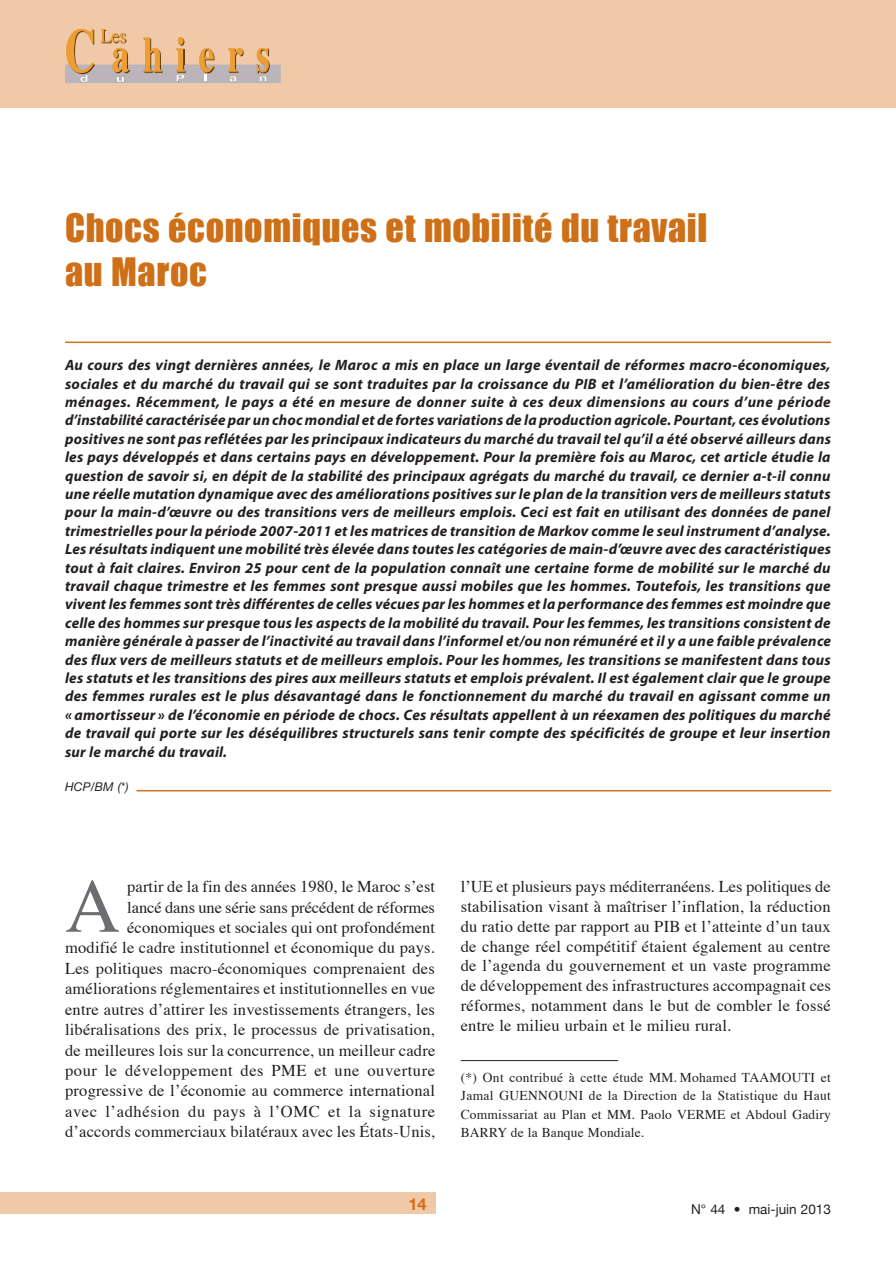
<style>
.page{position:relative;width:896px;height:1266px;background:#fff}
.page>*{position:absolute;margin:0;border:0;box-sizing:border-box;transform-origin:0 0}
.t1{font:76.35px "Times";color:#6c6d70}
.t2{font:36px/43.2px "Impact";letter-spacing:.02em;color:#ce7018}
.t3{font:16.5px/20.4px "Times";letter-spacing:.01em;color:#231f20;text-align:right}
.t4{font:700 16.5px "Helvetica Neue";color:#ce7018}
.t5{font:italic 700 15px/18.5px "Myriad Pro";letter-spacing:.015em;color:#231f20;text-align:justify}
.t6{font:13.5px/18.3px "Times";letter-spacing:.025em;color:#231f20;text-align:justify}
.t7{font:13.5px "Helvetica Neue";color:#231f20}
.t8{font:italic 12px "Helvetica Neue";color:#231f20}
</style>
<div class="page">
<div style="left:0;top:1192px;width:435px;height:21px;background:#f0caa8"></div>
<div style="left:0;top:0;width:894px;height:108px;background:#f0caa8"></div>
<svg style="left:65px;top:29px;width:216px;height:54px"></svg>
<hr style="left:894px;top:0;width:1px;height:108px;background:#f0caa8">
<hr style="left:65px;top:341px;width:765px;height:2px;background:#ce7018">
<hr style="left:136px;top:790px;width:694px;height:1px;background:#ce7018">
<hr style="left:460px;top:1060px;width:158px;height:1px;background:#231f20">
<h2 class="t2" style="left:65px;top:206px;width:643px">Chocs économiques et mobilité du travail au Maroc</h2>
<p class="t5" style="left:65px;top:355px;width:767px">Au cours des vingt dernières années, le Maroc a mis en place un large éventail de réformes macro-économiques, sociales et du marché du travail qui se sont traduites par la croissance du PIB et l’amélioration du bien-être des ménages. Récemment, le pays a été en mesure de donner suite à ces deux dimensions au cours d’une période d’instabilité caractérisée par un choc mondial et de fortes variations de la production agricole. Pourtant, ces évolutions positives ne sont pas reflétées par les principaux indicateurs du marché du travail tel qu’il a été observé ailleurs dans les pays développés et dans certains pays en développement. Pour la première fois au Maroc, cet article étudie la question de savoir si, en dépit de la stabilité des principaux agrégats du marché du travail, ce dernier a-t-il connu une réelle mutation dynamique avec des améliorations positives sur le plan de la transition vers de meilleurs statuts pour la main-d’œuvre ou des transitions vers de meilleurs emplois. Ceci est fait en utilisant des données de panel trimestrielles pour la période 2007-2011 et les matrices de transition de Markov comme le seul instrument d’analyse.<br>Les résultats indiquent une mobilité très élevée dans toutes les catégories de main-d’œuvre avec des caractéristiques tout à fait claires. Environ 25 pour cent de la population connaît une certaine forme de mobilité sur le marché du travail chaque trimestre et les femmes sont presque aussi mobiles que les hommes. Toutefois, les transitions que vivent les femmes sont très différentes de celles vécues par les hommes et la performance des femmes est moindre que celle des hommes sur presque tous les aspects de la mobilité du travail. Pour les femmes, les transitions consistent de manière générale à passer de l’inactivité au travail dans l’informel et/ou non rémunéré et il y a une faible prévalence des flux vers de meilleurs statuts et de meilleurs emplois. Pour les hommes, les transitions se manifestent dans tous les statuts et les transitions des pires aux meilleurs statuts et emplois prévalent. Il est également clair que le groupe des femmes rurales est le plus désavantagé dans le fonctionnement du marché du travail en agissant comme un « amortisseur » de l’économie en période de chocs. Ces résultats appellent à un réexamen des politiques du marché de travail qui porte sur les déséquilibres structurels sans tenir compte des spécificités de groupe et leur insertion sur le marché du travail.</p>
<p class="t8" style="left:65px;top:779px;width:65px">HCP/BM (*)</p>
<h1 class="t1" style="left:65px;top:834px;width:57px">A</h1>
<p class="t3" style="left:65px;top:875px;width:372px">partir de la fin des années 1980, le Maroc s’est<br>lancé dans une série sans précédent de réformes économiques et sociales qui ont profondément<br>modifié le cadre institutionnel et économique du pays.<br>Les politiques macro-économiques comprenaient des améliorations réglementaires et institutionnelles en vue entre autres d’attirer les investissements étrangers, les libéralisations des prix, le processus de privatisation, de meilleures lois sur la concurrence, un meilleur cadre pour le développement des PME et une ouverture progressive de l’économie au commerce international avec l’adhésion du pays à l’OMC et la signature d’accords commerciaux bilatéraux avec les États-Unis,</p>
<p class="t3" style="left:460px;top:875px;width:371px;line-height:19.8px;text-align:justify">l’UE et plusieurs pays méditerranéens. Les politiques de stabilisation visant à maîtriser l’inflation, la réduction du ratio dette par rapport au PIB et l’atteinte d’un taux de change réel compétitif étaient également au centre de l’agenda du gouvernement et un vaste programme de développement des infrastructures accompagnait ces réformes, notamment dans le but de combler le fossé entre le milieu urbain et le milieu rural.</p>
<p class="t6" style="left:460px;top:1067px;width:198px">(*) Ont contribué à cette étude MM.M</p>
<p class="t6" style="left:460px;top:1067px;width:371px;text-indent:231px">ohamed TAAMOUTI et Jamal GUENNOUNI de la Direction de la Statistique du Haut Commissariat au Plan et MM.</p>
<p class="t6" style="left:640px;top:1103px;width:192px">Paolo VERME et Abdoul Gadiry</p>
<p class="t6" style="left:460px;top:1122px;width:30px">BARRY</p>
<p class="t6" style="left:510px;top:1122px;width:133px">de la Banque Mondiale.</p>
<p class="t4" style="left:408px;top:1194px;width:20px">14</p>
<p class="t7" style="left:691px;top:1200px;width:141px">N° 44 • mai-juin 2013</p>
</div>
